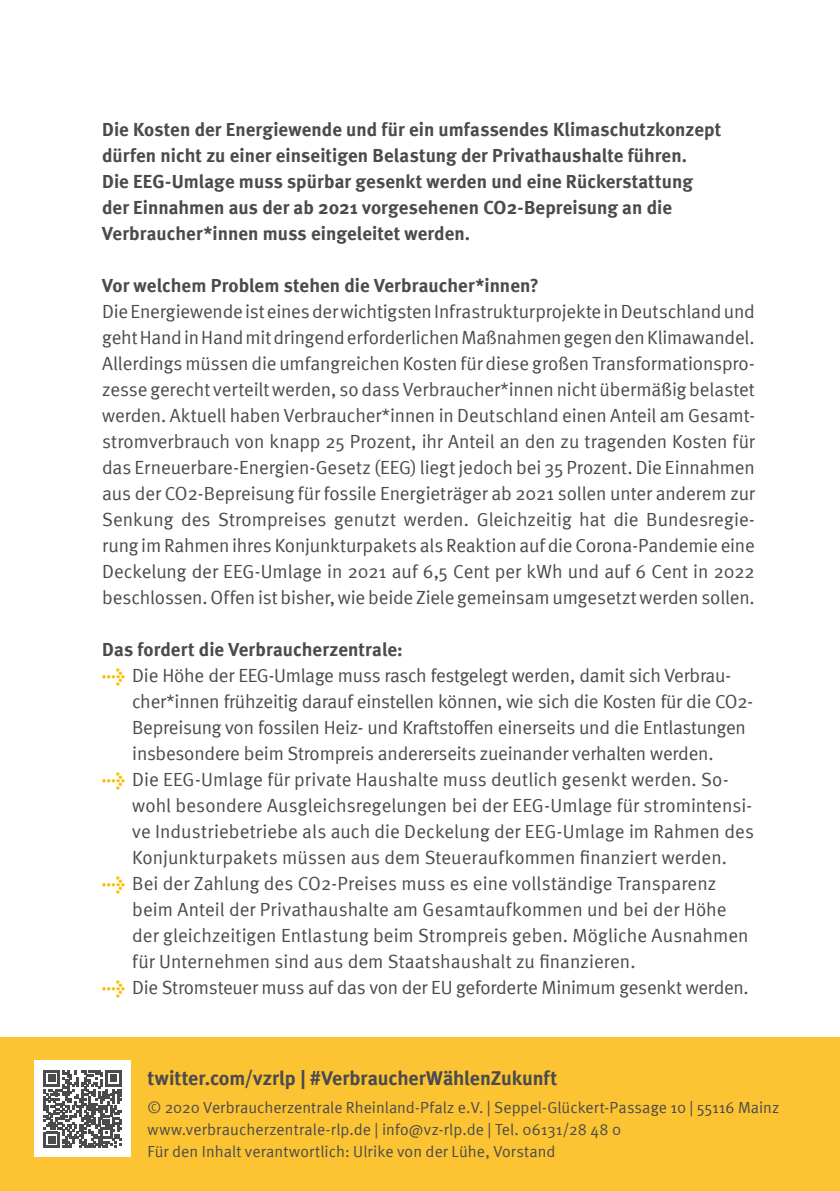
<style>
.page{position:relative;width:840px;height:1191px;background:#fff}
.page>*{position:absolute;margin:0;border:0;box-sizing:border-box;transform-origin:0 0}
.t1{font:700 20px "Meta";letter-spacing:-.005em;color:#4b4b4d}
.t2{font:19px/26px "Meta Normal";color:#4b4b4d;text-align:justify}
.t3{font:700 19px/26px "Meta";letter-spacing:.005em;color:#4b4b4d}
.t4{font:16px/22px "Meta Normal";letter-spacing:.005em;color:#4b4b4d}
.s1{font-family:"Meta Bold Expert";color:#fabb00}
</style>
<div class="page">
<div style="left:0;top:1037px;width:839px;height:154px;background:#fcc433"></div>
<div style="left:34px;top:1060px;width:96px;height:97px;background:#fff"></div>
<svg style="left:43px;top:1070px;width:79px;height:78px"></svg>
<p class="t3" style="left:102px;top:116px;width:620px">Die Kosten der Energiewende und für ein umfassendes Klimaschutzkonzept dürfen nicht zu einer einseitigen Belastung der Privathaushalte führen.<br>Die EEG-Umlage muss spürbar gesenkt werden und eine Rückerstattung der Einnahmen aus der ab 2021 vorgesehenen CO2-Bepreisung an die Verbraucher*innen muss eingeleitet werden.</p>
<p class="t3" style="left:102px;top:272px;width:438px">Vor welchem Problem stehen die Verbraucher*innen?</p>
<p class="t2" style="left:102px;top:298px;width:654px">Die Energiewende ist eines der wichtigsten Infrastrukturprojekte in Deutschland und geht Hand in Hand mit dringend erforderlichen Maßnahmen gegen den Klimawandel.<br>Allerdings müssen die umfangreichen Kosten für diese großen Transformationspro&shy;zesse gerecht verteilt werden, so dass Verbraucher*innen nicht übermäßig belastet werden. Aktuell haben Verbraucher*innen in Deutschland einen Anteil am Gesamt&shy;stromverbrauch von knapp 25 Prozent, ihr Anteil an den zu tragenden Kosten für das Erneuerbare-Energien-Gesetz (EEG) liegt jedoch bei 35 Prozent. Die Einnahmen aus der CO2-Bepreisung für fossile Energieträger ab 2021 sollen unter anderem zur Senkung des Strompreises genutzt werden. Gleichzeitig hat die Bundesregie&shy;rung im Rahmen ihres Konjunkturpakets als Reaktion auf die Corona-Pandemie eine Deckelung der EEG-Umlage in 2021 auf 6,5 Cent per kWh und auf 6 Cent in 2022 beschlossen. Offen ist bisher, wie beide Ziele gemeinsam umgesetzt werden sollen.</p>
<p class="t3" style="left:102px;top:636px;width:302px">Das fordert die Verbraucherzentrale:</p>
<p class="t2" style="left:102px;top:662px;width:630px"><span class="s1">l</span> Die Höhe der EEG-Umlage muss rasch festgelegt werden, damit sich Verbrau-</p>
<p class="t2" style="left:132px;top:688px;width:622px">cher*innen frühzeitig darauf einstellen können, wie sich die Kosten für die CO2-</p>
<p class="t2" style="left:132px;top:714px;width:615px">Bepreisung von fossilen Heiz- und Kraftstoffen einerseits und die Entlastungen</p>
<p class="t2" style="left:132px;top:740px;width:582px">insbesondere beim Strompreis andererseits zueinander verhalten werden.</p>
<p class="t2" style="left:102px;top:766px;width:627px"><span class="s1">l</span> Die EEG-Umlage für private Haushalte muss deutlich gesenkt werden. So-</p>
<p class="t2" style="left:132px;top:792px;width:621px">wohl besondere Ausgleichsregelungen bei der EEG-Umlage für stromintensi-</p>
<p class="t2" style="left:132px;top:818px;width:623px">ve Industriebetriebe als auch die Deckelung der EEG-Umlage im Rahmen des</p>
<p class="t2" style="left:132px;top:844px;width:596px">Konjunkturpakets müssen aus dem Steueraufkommen finanziert werden.</p>
<p class="t2" style="left:102px;top:870px;width:615px"><span class="s1">l</span> Bei der Zahlung des CO2-Preises muss es eine vollständige Transparenz</p>
<p class="t2" style="left:132px;top:896px;width:595px">beim Anteil der Privathaushalte am Gesamtaufkommen und bei der Höhe</p>
<p class="t2" style="left:132px;top:922px;width:617px">der gleichzeitigen Entlastung beim Strompreis geben. Mögliche Ausnahmen</p>
<p class="t2" style="left:132px;top:948px;width:504px">für Unternehmen sind aus dem Staatshaushalt zu finanzieren.</p>
<p class="t2" style="left:102px;top:974px;width:647px"><span class="s1">l</span> Die Stromsteuer muss auf das von der EU geforderte Minimum gesenkt werden.</p>
<p class="t1" style="left:147px;top:1066px;width:411px">twitter.com/vzrlp | #VerbraucherWählenZukunft</p>
<p class="t4" style="left:147px;top:1096px;width:632px">© 2020 Verbraucherzentrale Rheinland-Pfalz e.V. | Seppel-Glückert-Passage 10 | 55116 Mainz www.verbraucherzentrale-rlp.de | info@vz-rlp.de | Tel. 06131/28 48 0<br>Für den Inhalt verantwortlich: Ulrike von der Lühe, Vorstand</p>
</div>
